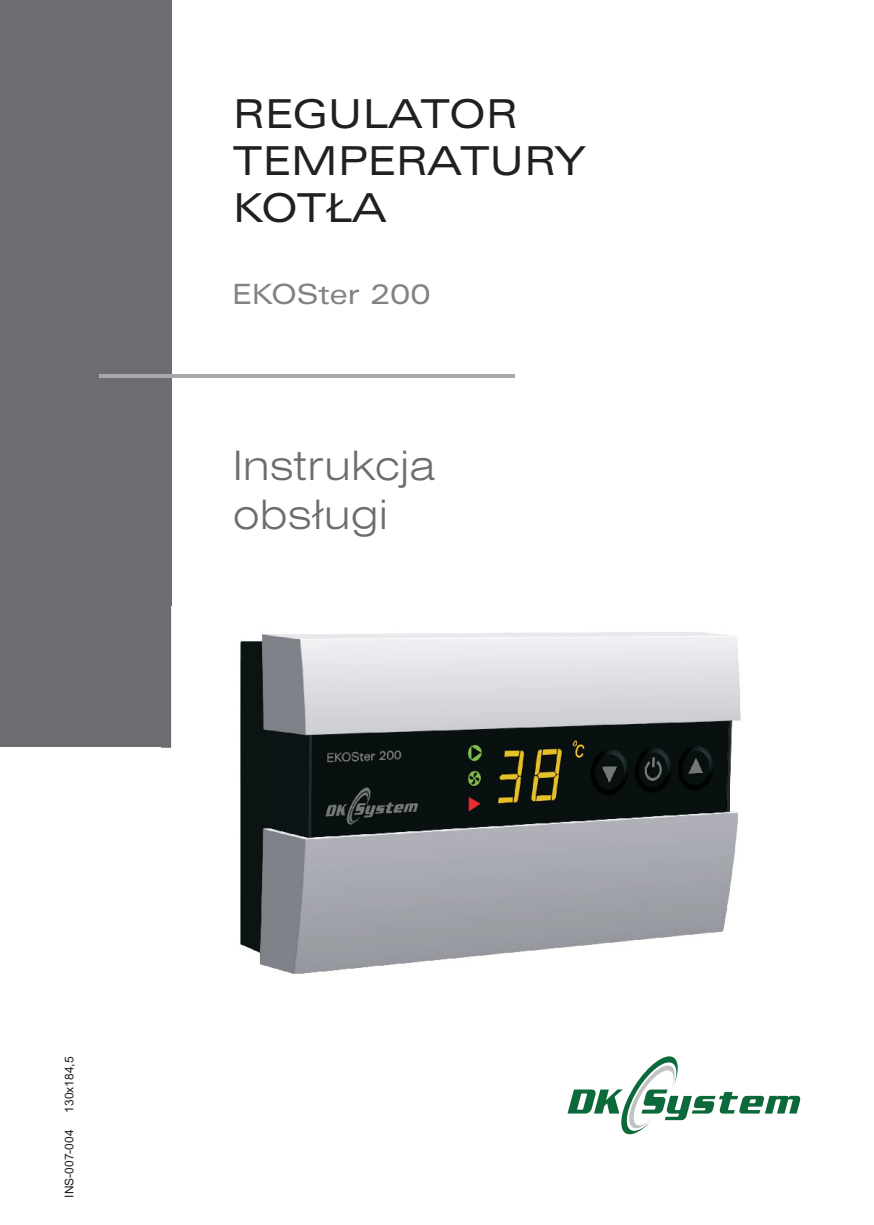
<style>
.page{position:relative;width:874px;height:1225px;background:#fff}
.page>*{position:absolute;margin:0;border:0;box-sizing:border-box;transform-origin:0 0}
.t1{font:44px/49.6px "Nimbus San DEE Ligh Exte";color:#6c6d70}
.t2{font:expanded 40px/47px "Zurich BT";color:#231f20}
.t3{font:expanded 28px "Zurich BT";color:#808285}
.t4{font:12px "Arial";color:#231f20}
</style>
<div class="page">
<div style="left:0;top:0;width:171px;height:747px;background:#6c6d70"></div>
<hr style="left:99px;top:374px;width:415px;height:3px;background:#a8a9ad">
<img style="left:162px;top:606px;width:579px;height:369px">
<svg style="left:567px;top:1056px;width:232px;height:79px"></svg>
<p class="t2" style="left:233px;top:94px;width:352px">REGULATOR<br>TEMPERATURY<br>KOTŁA</p>
<p class="t3" style="left:232px;top:283px;width:200px">EKOSter 200</p>
<p class="t1" style="left:232px;top:442px;width:204px">Instrukcja obs³ugi</p>
<p class="t4" style="left:65px;top:1112px;width:58px;rotate:-90deg">130x184,5</p>
<p class="t4" style="left:65px;top:1197px;width:70px;rotate:-90deg">INS-007-004</p>
</div>
